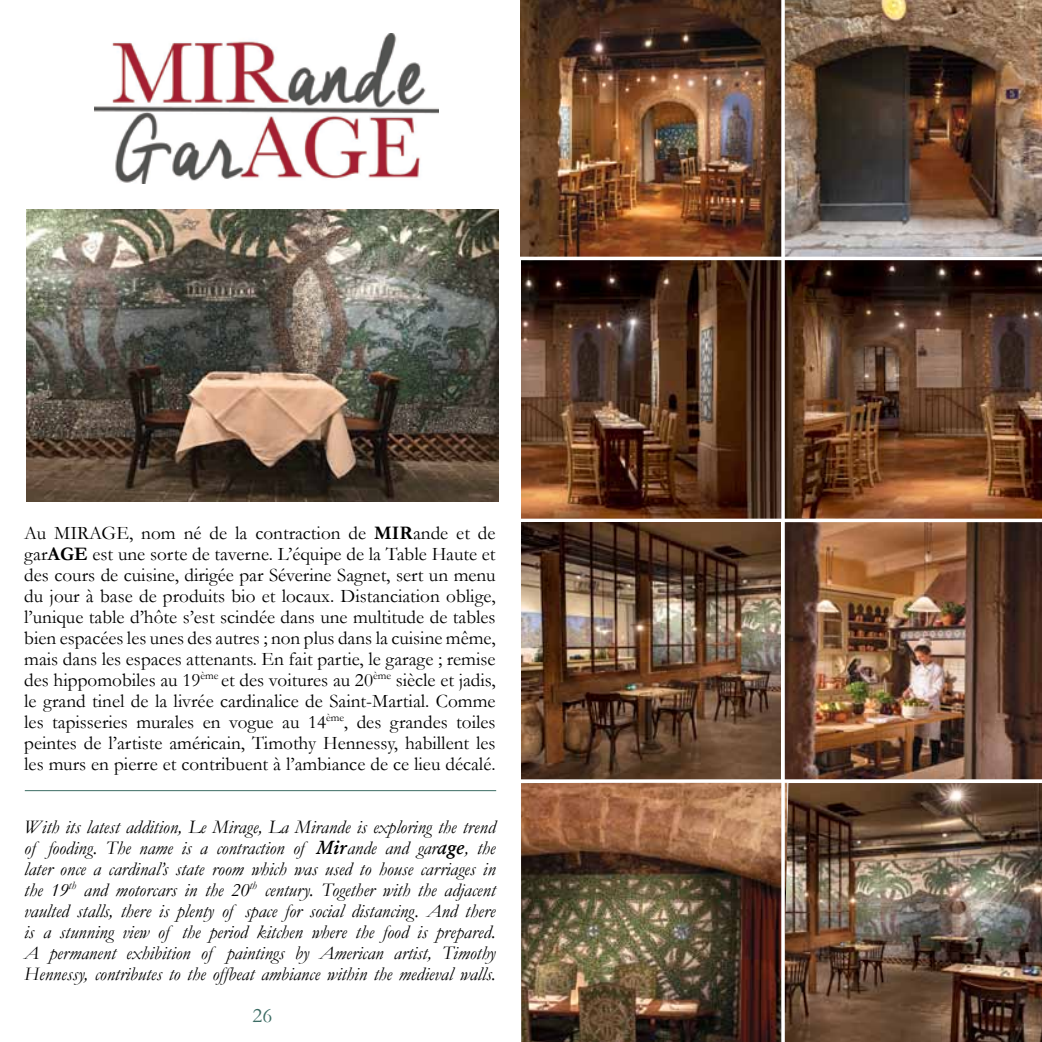
<style>
.page{position:relative;width:1042px;height:1042px;background:#fff}
.page>*{position:absolute;margin:0;border:0;box-sizing:border-box;transform-origin:0 0}
.t1{font:21px "Garamond";color:#3c6c64}
.t2{font:19.25px/21px "Garamond";color:#000;text-align:justify}
.t3{font:italic 19.25px/21px "Garamond";color:#000;text-align:justify}
.s1{font-weight:700}
.s2{font-weight:600}
</style>
<div class="page">
<img style="left:27px;top:209px;width:471px;height:293px">
<img style="left:94px;top:34px;width:344px;height:149px">
<hr style="left:25px;top:790px;width:471px;height:1px;background:#3c6c64">
<img style="left:521px;top:0;width:260px;height:257px">
<img style="left:521px;top:260px;width:260px;height:259px">
<img style="left:785px;top:260px;width:257px;height:259px">
<img style="left:785px;top:523px;width:257px;height:256px">
<img style="left:521px;top:783px;width:260px;height:259px">
<img style="left:785px;top:0;width:257px;height:257px">
<img style="left:785px;top:783px;width:257px;height:259px">
<img style="left:521px;top:523px;width:259px;height:256px">
<svg style="left:521px;top:779px;width:521px;height:4px"></svg>
<svg style="left:781px;top:0;width:4px;height:1042px"></svg>
<p class="t2" style="left:24px;top:522px;width:473px">Au MIRAGE, nom né de la contraction de <span class="s1">MIR</span>ande et de gar<span class="s1">AGE</span> est une sorte de taverne. L’équipe de la Table Haute et des cours de cuisine, dirigée par Séverine Sagnet, sert un menu du jour à base de produits bio et locaux. Distanciation oblige, l’unique table d’hôte s’est scindée dans une multitude de tables bien espacées les unes des autres ; non plus dans la cuisine même, mais dans les espaces attenants. En fait partie, le garage ; remise des hippomobiles au 19<sup>ème</sup> et des voitures au 20<sup>ème</sup> siècle et jadis, le grand tinel de la livrée cardinalice de Saint-Martial. Comme les tapisseries murales en vogue au 14<sup>ème</sup>, des grandes toiles peintes de l’artiste américain, Timothy Hennessy, habillent les les murs en pierre et contribuent à l’ambiance de ce lieu décalé.</p>
<p class="t3" style="left:24px;top:816px;width:473px">With its latest addition, Le Mirage, La Mirande is exploring the trend of fooding. The name is a contraction of <span class="s2">Mir</span>ande and gar<span class="s2">age</span>, the later once a cardinal’s state room which was used to house carriages in the 19<sup>th</sup> and motorcars in the 20<sup>th</sup> century. Together with the adjacent vaulted stalls, there is plenty of space for social distancing. And there is a stunning view of the period kitchen where the food is prepared.<br>A permanent exhibition of paintings by American artist, Timothy Hennessy, contributes to the offbeat ambiance within the medieval walls.</p>
<p class="t1" style="left:252px;top:1001px;width:21px">26</p>
</div>
